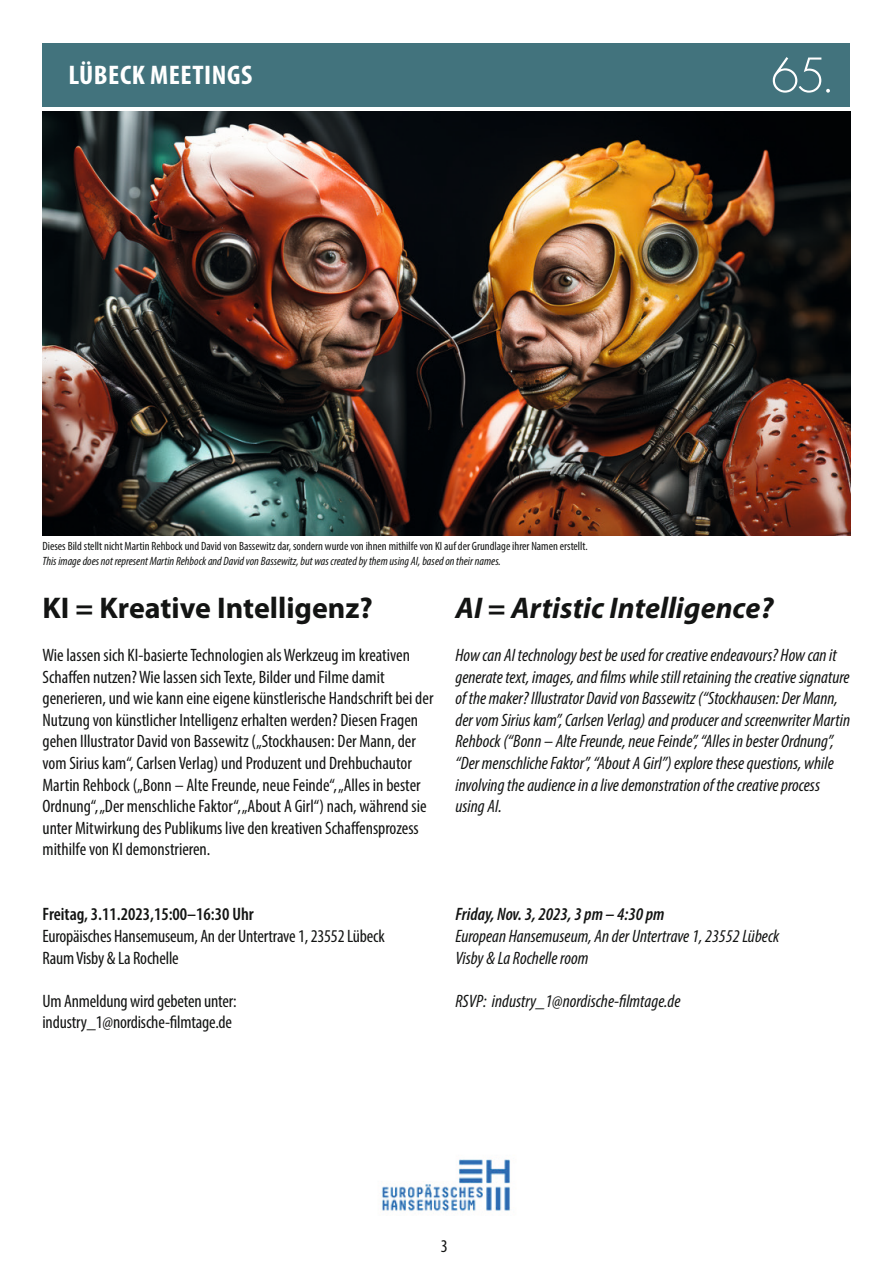
<style>
.page{position:relative;width:893px;height:1263px;background:#fff}
.page>*{position:absolute;margin:0;border:0;box-sizing:border-box;transform-origin:0 0}
.t1{font:italic 700 30px "Myriad Pro";color:#131413}
.t2{font:700 30px "Myriad Pro";color:#131413}
.t3{font:700 condensed 27px "Myriad Pro";letter-spacing:.02em;color:#fff;scale:1.05 1}
.t4{font:condensed 18px/21.6px "Myriad Pro";color:#131413}
.englisch_1{font:italic condensed 18px/21.6px "Myriad Pro";color:#131413}
.t5{font:600 condensed 18px "Myriad Pro";color:#131413}
.t6{font:italic 600 condensed 18px "Myriad Pro";color:#131413}
.t7{font:condensed 12px/14.4px "Myriad Pro";color:#131413}
.s1{font-style:italic}
</style>
<div class="page">
<img style="left:43px;top:112px;width:807px;height:424px">
<div style="left:43px;top:43px;width:807px;height:64px;background:#42737d"></div>
<svg style="left:773px;top:57px;width:57px;height:36px"></svg>
<img style="left:381px;top:1159px;width:130px;height:53px">
<p class="t3" style="left:68px;top:58px;width:177px">LÜBECK MEETINGS</p>
<p class="t7" style="left:43px;top:539px;width:547px">Dieses Bild stellt nicht Martin Rehbock und David von Bassewitz dar, sondern wurde von ihnen mithilfe von KI auf der Grundlage ihrer Namen erstellt.<br><span class="s1">This image does not represent Martin Rehbock and David von Bassewitz, but was created by them using AI, based on their names.</span></p>
<p class="t2" style="left:43px;top:588px;width:332px">KI = Kreative Intelligenz?</p>
<p class="t4" style="left:43px;top:644px;width:392px">Wie lassen sich KI-basierte Technologien als Werkzeug im kreativen Schaffen nutzen? Wie lassen sich Texte, Bilder und Filme damit generieren, und wie kann eine eigene künstlerische Handschrift bei der Nutzung von künstlicher Intelligenz erhalten werden? Diesen Fragen gehen Illustrator David von Bassewitz („Stockhausen: Der Mann, der vom Sirius kam“, Carlsen Verlag) und Produzent und Drehbuchautor Martin Rehbock („Bonn – Alte Freunde, neue Feinde“, „Alles in bester Ordnung“, „Der menschliche Faktor“, „About A Girl“) nach, während sie unter Mitwirkung des Publikums live den kreativen Schaffensprozess mithilfe von KI demonstrieren.</p>
<p class="t5" style="left:43px;top:903px;width:213px">Freitag, 3.11.2023,15:00–16:30 Uhr</p>
<p class="t4" style="left:43px;top:925px;width:344px">Europäisches Hansemuseum, An der Untertrave 1, 23552 Lübeck</p>
<p class="t4" style="left:43px;top:946px;width:138px">Raum Visby &amp; La Rochelle</p>
<p class="t4" style="left:43px;top:990px;width:196px">Um Anmeldung wird gebeten unter:</p>
<p class="t4" style="left:43px;top:1011px;width:191px">industry_1@nordische-filmtage.de</p>
<p class="t1" style="left:455px;top:588px;width:319px">AI = Artistic Intelligence?</p>
<p class="englisch_1" style="left:455px;top:644px;width:396px">How can AI technology best be used for creative endeavours? How can it generate text, images, and films while still retaining the creative signature of the maker? Illustrator David von Bassewitz (“Stockhausen: Der Mann, der vom Sirius kam”, Carlsen Verlag) and producer and screenwriter Martin Rehbock (“Bonn – Alte Freunde, neue Feinde”, “Alles in bester Ordnung”, “Der menschliche Faktor”, “About A Girl”) explore these questions, while involving the audience in a live demonstration of the creative process using AI.</p>
<p class="t6" style="left:455px;top:903px;width:210px">Friday, Nov. 3, 2023, 3 pm – 4:30 pm</p>
<p class="englisch_1" style="left:455px;top:925px;width:325px">European Hansemuseum, An der Untertrave 1, 23552 Lübeck</p>
<p class="englisch_1" style="left:455px;top:946px;width:134px">Visby &amp; La Rochelle room</p>
<p class="englisch_1" style="left:455px;top:990px;width:226px">RSVP: industry_1@nordische-filmtage.de</p>
<p class="t4" style="left:441px;top:1235px;width:8px">3</p>
</div>
